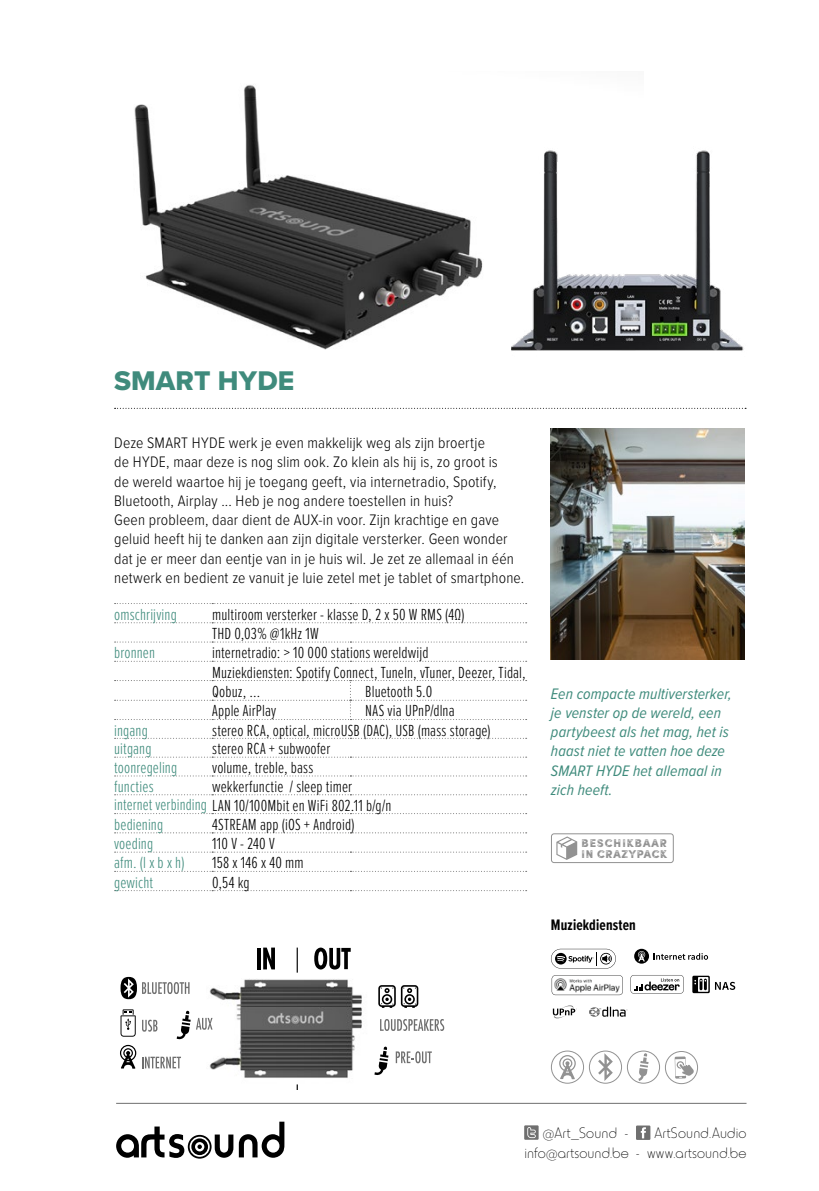
<style>
.page{position:relative;width:819px;height:1191px;background:#fff}
.page>*{position:absolute;margin:0;border:0;box-sizing:border-box;transform-origin:0 0}
.t1{font:28px "Proxima Nova Extrabld";letter-spacing:.005em;color:#3f8b7c}
.t2{font:300 16.62px/19.4px "Proxima Nova Ex Cn";letter-spacing:.01em;color:#000}
.t3{font:300 16.62px "Proxima Nova Ex Cn";letter-spacing:.01em;color:#3f8b7c}
.t4{font:300 15.75px/19.2px "Proxima Nova Cond";letter-spacing:.01em;color:#000}
.t5{font:italic 15.75px/19.2px "Proxima Nova Cond";letter-spacing:.01em;color:#3f8b7c}
.t6{font:300 15.75px/19.9px "Horatio EF";letter-spacing:.01em;color:#000;text-align:right}
.t7{font:700 15.75px "Proxima Nova Ex Cn";letter-spacing:.01em;color:#000}
.t8{font:11.2px/11.2px "Sofia Rough Black Three";letter-spacing:.035em;color:#929292}
.s1{color:#3f8b7c}
</style>
<div class="page">
<svg style="left:115px;top:408px;width:631px;height:1px"></svg>
<img style="left:134px;top:85px;width:349px;height:265px">
<img style="left:511px;top:150px;width:233px;height:201px">
<img style="left:551px;top:429px;width:193px;height:231px">
<img style="left:143px;top:948px;width:287px;height:130px">
<svg style="left:142px;top:1019px;width:15px;height:12px"></svg>
<svg style="left:396px;top:1051px;width:36px;height:12px"></svg>
<svg style="left:380px;top:1019px;width:64px;height:12px"></svg>
<svg style="left:142px;top:1056px;width:39px;height:12px"></svg>
<hr style="left:257px;top:947px;width:3px;height:22px;background:#000">
<svg style="left:263px;top:947px;width:12px;height:22px"></svg>
<svg style="left:314px;top:947px;width:37px;height:22px"></svg>
<svg style="left:378px;top:985px;width:40px;height:22px"></svg>
<svg style="left:120px;top:977px;width:69px;height:22px"></svg>
<svg style="left:120px;top:1009px;width:16px;height:27px"></svg>
<hr style="left:296px;top:947px;width:2px;height:25px;background:#000">
<svg style="left:120px;top:1044px;width:16px;height:24px"></svg>
<svg style="left:177px;top:1010px;width:35px;height:29px"></svg>
<svg style="left:374px;top:1046px;width:14px;height:29px"></svg>
<svg style="left:551px;top:975px;width:72px;height:20px"></svg>
<svg style="left:551px;top:948px;width:65px;height:20px"></svg>
<svg style="left:634px;top:948px;width:15px;height:15px"></svg>
<svg style="left:638px;top:951px;width:7px;height:10px"></svg>
<svg style="left:630px;top:975px;width:53px;height:18px"></svg>
<svg style="left:715px;top:981px;width:20px;height:9px"></svg>
<svg style="left:653px;top:953px;width:55px;height:6px"></svg>
<svg style="left:553px;top:1005px;width:23px;height:13px"></svg>
<svg style="left:589px;top:1006px;width:38px;height:10px"></svg>
<svg style="left:692px;top:975px;width:17px;height:18px"></svg>
<svg style="left:698px;top:977px;width:10px;height:14px"></svg>
<svg style="left:694px;top:978px;width:12px;height:12px"></svg>
<div style="left:665px;top:1051px;width:33px;height:33px;border:1px solid #929292;border-radius:50%"></div>
<svg style="left:674px;top:1056px;width:20px;height:22px"></svg>
<div style="left:589px;top:1050px;width:33px;height:33px;border:1px solid #929292;border-radius:50%"></div>
<svg style="left:598px;top:1053px;width:14px;height:28px"></svg>
<svg style="left:559px;top:1055px;width:16px;height:24px"></svg>
<div style="left:551px;top:1050px;width:33px;height:33px;border:1px solid #929292;border-radius:50%"></div>
<div style="left:627px;top:1050px;width:33px;height:33px;border:1px solid #929292;border-radius:50%"></div>
<svg style="left:638px;top:1053px;width:10px;height:28px"></svg>
<hr style="left:116px;top:1103px;width:630px;height:1px;background:#6f6f6f">
<div style="left:524px;top:1125px;width:14px;height:14px;background:#6f6f6f"></div>
<svg style="left:527px;top:1127px;width:8px;height:11px"></svg>
<div style="left:636px;top:1125px;width:14px;height:15px;background:#6f6f6f"></div>
<svg style="left:640px;top:1127px;width:6px;height:11px"></svg>
<svg style="left:239px;top:1121px;width:45px;height:36px"></svg>
<svg style="left:116px;top:1126px;width:117px;height:32px"></svg>
<svg style="left:115px;top:603px;width:411px;height:1px"></svg>
<svg style="left:115px;top:622px;width:411px;height:1px"></svg>
<svg style="left:115px;top:641px;width:411px;height:1px"></svg>
<svg style="left:115px;top:661px;width:411px;height:1px"></svg>
<svg style="left:115px;top:738px;width:411px;height:1px"></svg>
<svg style="left:115px;top:756px;width:411px;height:1px"></svg>
<svg style="left:115px;top:775px;width:411px;height:1px"></svg>
<svg style="left:115px;top:813px;width:411px;height:1px"></svg>
<svg style="left:115px;top:851px;width:411px;height:1px"></svg>
<svg style="left:115px;top:871px;width:411px;height:1px"></svg>
<svg style="left:115px;top:794px;width:411px;height:1px"></svg>
<svg style="left:115px;top:890px;width:411px;height:1px"></svg>
<svg style="left:115px;top:832px;width:411px;height:1px"></svg>
<svg style="left:115px;top:680px;width:411px;height:40px"></svg>
<div style="left:551px;top:833px;width:122px;height:30px;border:1px solid #929292;border-radius:3px"></div>
<svg style="left:556px;top:836px;width:21px;height:24px"></svg>
<h1 class="t1" style="left:114px;top:360px;width:182px">SMART HYDE</h1>
<p class="t4" style="left:114px;top:432px;width:411px">Deze SMART HYDE werk je even makkelijk weg als zijn broertje<br>de HYDE, maar deze is nog slim ook. Zo klein als hij is, zo groot is<br>de wereld waartoe hij je toegang geeft, via internetradio, Spotify, Bluetooth, Airplay ... Heb je nog andere toestellen in huis?<br>Geen probleem, daar dient de AUX-in voor. Zijn krachtige en gave geluid heeft hij te danken aan zijn digitale versterker. Geen wonder dat je er meer dan eentje van in je huis wil. Je zet ze allemaal in één netwerk en bedient ze vanuit je luie zetel met je tablet of smartphone.</p>
<p class="t3" style="left:114px;top:602px;width:64px">omschrijving</p>
<p class="t2" style="left:212px;top:604px;width:254px">multiroom versterker - klasse D, 2 x 50 W RMS (4Ω)<br>THD 0,03% @1kHz 1W</p>
<p class="t3" style="left:114px;top:640px;width:42px">bronnen</p>
<p class="t2" style="left:212px;top:642px;width:315px">internetradio: &gt; 10 000 stations wereldwijd<br>Muziekdiensten: Spotify Connect, TuneIn, vTuner, Deezer, Tidal,<br>Qobuz, …</p>
<p class="t2" style="left:365px;top:681px;width:68px">Bluetooth 5.0</p>
<p class="t2" style="left:212px;top:700px;width:65px">Apple AirPlay</p>
<p class="t2" style="left:365px;top:700px;width:91px">NAS via UPnP/dlna</p>
<p class="t3" style="left:114px;top:718px;width:35px">ingang</p>
<p class="t2" style="left:212px;top:719px;width:280px">stereo RCA, optical, microUSB (DAC), USB (mass storage)</p>
<p class="t3" style="left:114px;top:736px;width:39px">uitgang</p>
<p class="t2" style="left:212px;top:738px;width:120px">stereo RCA + subwoofer</p>
<p class="t3" style="left:114px;top:755px;width:65px">toonregeling</p>
<p class="t2" style="left:212px;top:757px;width:103px">volume, treble, bass</p>
<p class="t3" style="left:114px;top:774px;width:41px">functies</p>
<p class="t2" style="left:114px;top:776px;width:279px;line-height:18.9px;text-indent:98px">wekkerfunctie / sleep timer <span class="s1">internet verbinding</span> LAN 10/100Mbit en WiFi 802.11 b/g/n <span class="s1">bediening</span></p>
<p class="t2" style="left:212px;top:813px;width:144px">4STREAM app (iOS + Android)</p>
<p class="t3" style="left:114px;top:831px;width:41px">voeding</p>
<p class="t2" style="left:212px;top:833px;width:64px">110 V - 240 V</p>
<p class="t3" style="left:114px;top:850px;width:72px">afm. (l x b x h)</p>
<p class="t2" style="left:212px;top:852px;width:93px">158 x 146 x 40 mm</p>
<p class="t3" style="left:114px;top:870px;width:41px">gewicht</p>
<p class="t2" style="left:212px;top:871px;width:39px">0,54 kg</p>
<p class="t5" style="left:551px;top:683px;width:182px">Een compacte multiversterker, je venster op de wereld, een partybeest als het mag, het is haast niet te vatten hoe deze<br>SMART HYDE het allemaal in zich heeft.</p>
<p class="t8" style="left:581px;top:837px;width:88px">BESCHIKBAAR<br>IN CRAZYPACK</p>
<p class="t7" style="left:551px;top:913px;width:86px">Muziekdiensten</p>
<p class="t6" style="left:524px;top:1123px;width:223px">ArtSound.Audio<br>info@artsound.be - www.artsound.be</p>
<p class="t6" style="left:542px;top:1123px;width:87px">@Art_Sound -</p>
</div>
